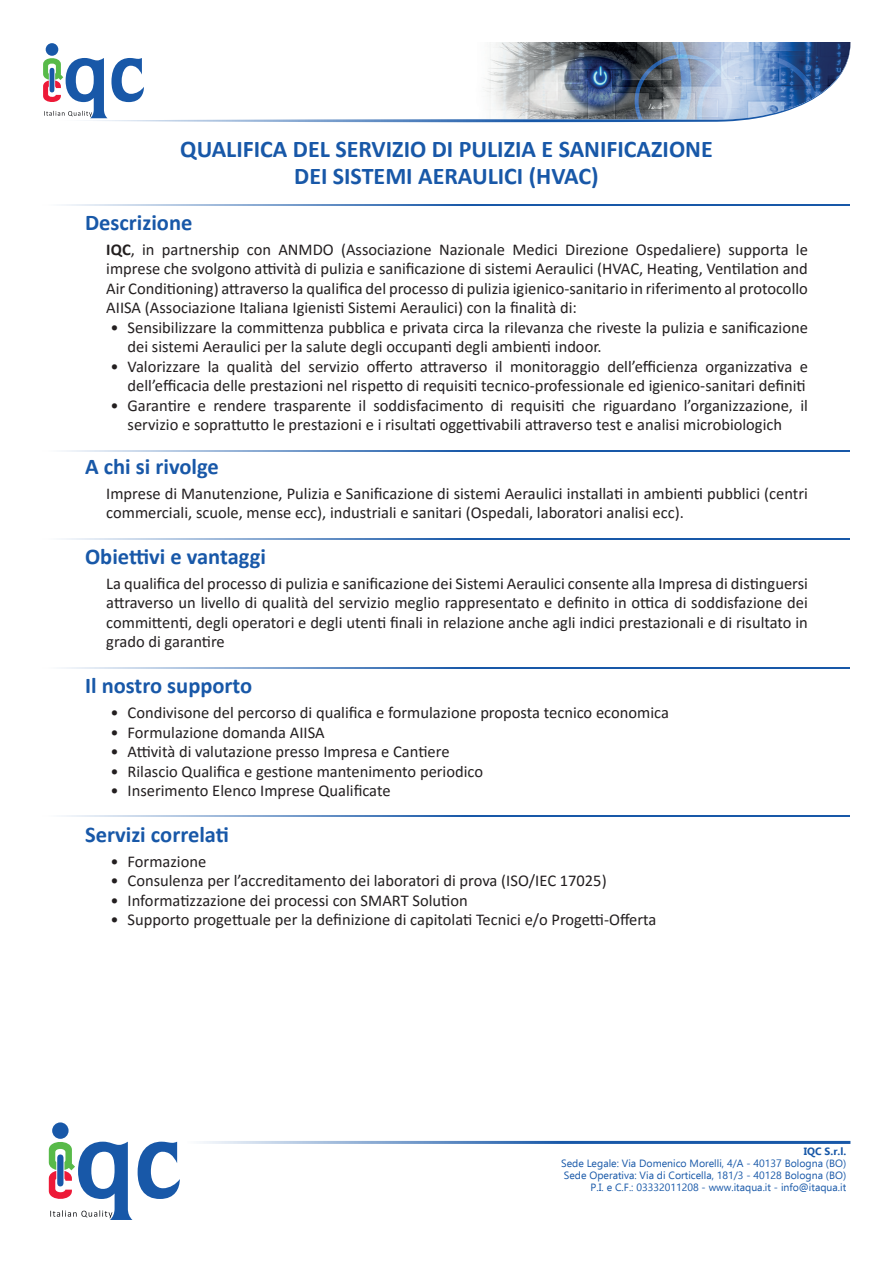
<style>
.page{position:relative;width:893px;height:1263px;background:#fff}
.page>*{position:absolute;margin:0;border:0;box-sizing:border-box;transform-origin:0 0}
.t1{font:700 24px/27px "Calibri";color:#1858a8;text-align:center}
.t2{font:700 22.5px "Calibri";color:#1858a8}
.t3{font:16.5px/19.5px "Calibri";color:#231f20;text-align:justify}
.t4{font:10.5px/12px "Ebrima";color:#1858a8;text-align:right}
.t5{font:700 10.5px "Ebrima";color:#1858a8}
.s1{font-weight:700}
</style>
<div class="page">
<svg style="left:45px;top:43px;width:805px;height:79px"></svg>
<div style="left:46px;top:43px;width:12px;height:13px;background:#1858a8;border-radius:50%"></div>
<svg style="left:43px;top:56px;width:101px;height:62px"></svg>
<hr style="left:43px;top:204px;width:807px;height:2px;background:#1858a8">
<hr style="left:43px;top:667px;width:807px;height:2px;background:#1858a8">
<hr style="left:43px;top:538px;width:807px;height:2px;background:#1858a8">
<hr style="left:43px;top:450px;width:807px;height:2px;background:#1858a8">
<hr style="left:43px;top:815px;width:807px;height:2px;background:#1858a8">
<div style="left:52px;top:1122px;width:17px;height:17px;background:#1858a8;border-radius:50%"></div>
<svg style="left:49px;top:1141px;width:131px;height:79px"></svg>
<hr style="left:186px;top:1141px;width:664px;height:3px;background:#1858a8">
<h1 class="t1" style="left:180px;top:134px;width:534px">QUALIFICA DEL SERVIZIO DI PULIZIA E SANIFICAZIONE<br>DEI SISTEMI AERAULICI (HVAC)</h1>
<h2 class="t2" style="left:85px;top:207px;width:109px">Descrizione</h2>
<p class="t3" style="left:106px;top:239px;width:703px"><span class="s1">IQC</span>, in partnership con ANMDO (Associazione Nazionale Medici Direzione Ospedaliere) supporta le imprese che svolgono attività di pulizia e sanificazione di sistemi Aeraulici (HVAC, Heating, Ventilation and Air Conditioning) attraverso la qualifica del processo di pulizia igienico-sanitario in riferimento al protocollo AIISA (Associazione Italiana Igienisti Sistemi Aeraulici) con la finalità di:</p>
<p class="t3" style="left:128px;top:317px;width:682px;text-indent:-17px">• Sensibilizzare la committenza pubblica e privata circa la rilevanza che riveste la pulizia e sanificazione dei sistemi Aeraulici per la salute degli occupanti degli ambienti indoor.</p>
<p class="t3" style="left:111px;top:356px;width:699px;text-align:right">• Valorizzare la qualità del servizio offerto attraverso il monitoraggio dell’efficienza organizzativa e dell’efficacia delle prestazioni nel rispetto di requisiti tecnico-professionale ed igienico-sanitari definiti</p>
<p class="t3" style="left:111px;top:395px;width:699px;text-align:center">• Garantire e rendere trasparente il soddisfacimento di requisiti che riguardano l’organizzazione, il servizio e soprattutto le prestazioni e i risultati oggettivabili attraverso test e analisi microbiologich</p>
<h2 class="t2" style="left:85px;top:451px;width:135px">A chi si rivolge</h2>
<p class="t3" style="left:106px;top:483px;width:703px">Imprese di Manutenzione, Pulizia e Sanificazione di sistemi Aeraulici installati in ambienti pubblici (centri commerciali, scuole, mense ecc), industriali e sanitari (Ospedali, laboratori analisi ecc).</p>
<h2 class="t2" style="left:85px;top:541px;width:182px">Obiettivi e vantaggi</h2>
<p class="t3" style="left:106px;top:573px;width:703px">La qualifica del processo di pulizia e sanificazione dei Sistemi Aeraulici consente alla Impresa di distinguersi attraverso un livello di qualità del servizio meglio rappresentato e definito in ottica di soddisfazione dei committenti, degli operatori e degli utenti finali in relazione anche agli indici prestazionali e di risultato in grado di garantire</p>
<h2 class="t2" style="left:85px;top:670px;width:169px">Il nostro supporto</h2>
<p class="t3" style="left:111px;top:702px;width:560px">• Condivisone del percorso di qualifica e formulazione proposta tecnico economica</p>
<p class="t3" style="left:111px;top:722px;width:216px">• Formulazione domanda AIISA</p>
<p class="t3" style="left:111px;top:741px;width:340px">• Attività di valutazione presso Impresa e Cantiere</p>
<p class="t3" style="left:111px;top:761px;width:374px">• Rilascio Qualifica e gestione mantenimento periodico</p>
<p class="t3" style="left:111px;top:780px;width:282px">• Inserimento Elenco Imprese Qualificate</p>
<h2 class="t2" style="left:85px;top:818px;width:145px">Servizi correlati</h2>
<p class="t3" style="left:111px;top:851px;width:97px">• Formazione</p>
<p class="t3" style="left:111px;top:870px;width:498px">• Consulenza per l’accreditamento dei laboratori di prova (ISO/IEC 17025)</p>
<p class="t3" style="left:111px;top:890px;width:359px">• Informatizzazione dei processi con SMART Solution</p>
<p class="t3" style="left:111px;top:909px;width:547px">• Supporto progettuale per la definizione di capitolati Tecnici e/o Progetti-Offerta</p>
<p class="t5" style="left:804px;top:1143px;width:44px">IQC S.r.l.</p>
<p class="t4" style="left:561px;top:1157px;width:287px">Sede Legale: Via Domenico Morelli, 4/A - 40137 Bologna (BO)<br>Sede Operativa: Via di Corticella, 181/3 - 40128 Bologna (BO)<br>P.I. e C.F.: 03332011208 - www.itaqua.it - info@itaqua.it</p>
</div>
